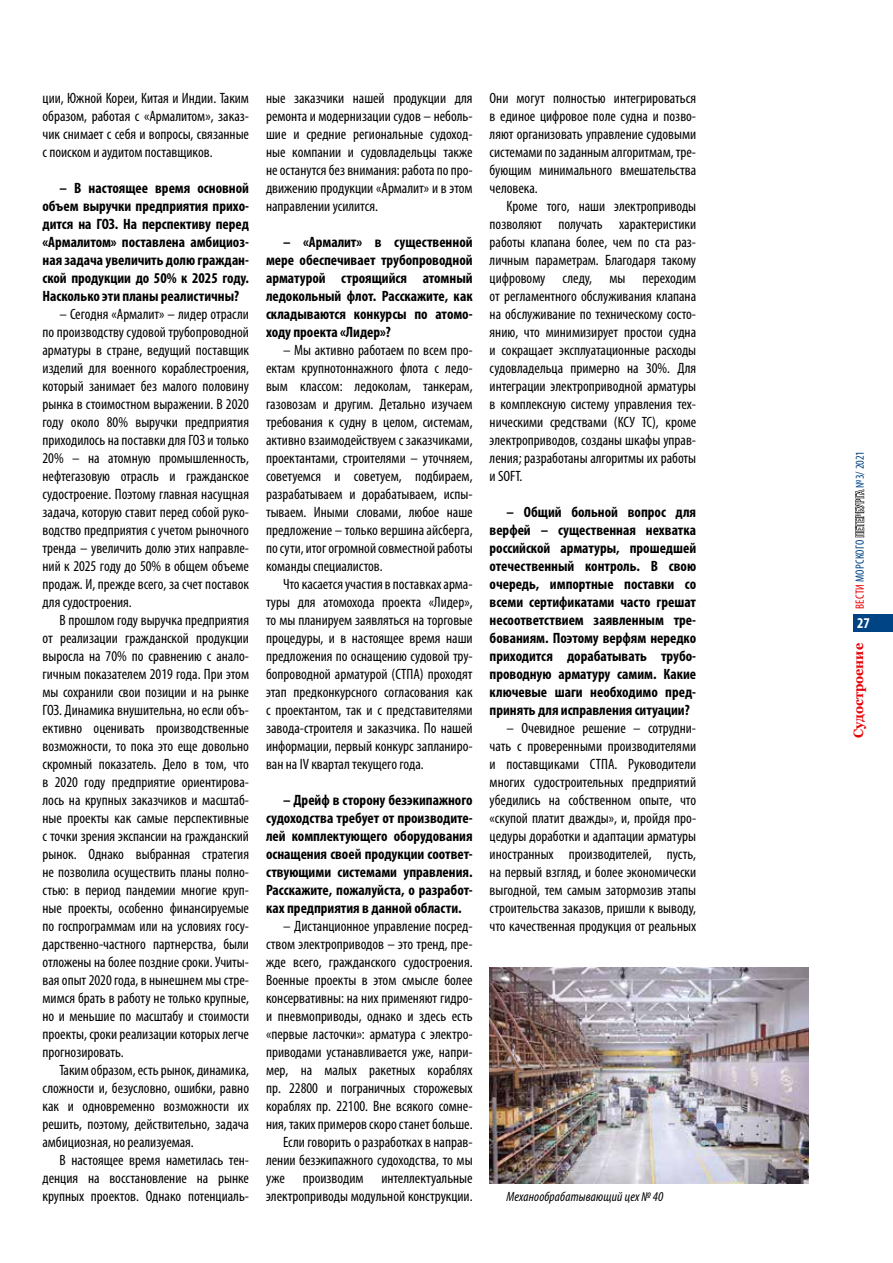
<style>
.page{position:relative;width:893px;height:1263px;background:#fff}
.page>*{position:absolute;margin:0;border:0;box-sizing:border-box;transform-origin:0 0}
.t1{font:condensed 15px/18px "Myriad Pro";color:#000;text-align:justify}
.t2{font:700 condensed 15px/18px "Myriad Pro";color:#000;text-align:justify}
.t3{font:700 condensed 15px "Myriad Pro";color:#fff}
.t4{font:italic condensed 13.5px "Myriad Pro";letter-spacing:.01em;color:#000}
.t5{font:700 13.5px "Georgia";color:#e60005;scale:.95 1}
.t6{font:condensed 12px "Myriad Pro";letter-spacing:.02em;color:#004485}
.s1{color:#e60005}
.s2{color:#000}
</style>
<div class="page">
<img style="left:490px;top:967px;width:318px;height:216px">
<div style="left:853px;top:614px;width:40px;height:17px;background:#004485"></div>
<p class="t1" style="left:43px;top:89px;width:208px">ции, Южной Кореи, Китая и Индии. Таким образом, работая с «Армалитом», заказ&shy;чик снимает с себя и вопросы, связанные с поиском и аудитом поставщиков.</p>
<p class="t2" style="left:43px;top:179px;width:208px;text-indent:17px">– В настоящее время основной объем выручки предприятия прихо&shy;дится на ГОЗ. На перспективу перед «Армалитом» поставлена амбициоз&shy;ная задача увеличить долю граждан&shy;ской продукции до 50% к 2025 году.<br>Насколько эти планы реалистичны?</p>
<p class="t1" style="left:43px;top:305px;width:208px;text-indent:17px">– Сегодня «Армалит» – лидер отрасли по производству судовой трубопроводной арматуры в стране, ведущий поставщик изделий для военного кораблестроения, который занимает без малого половину рынка в стоимостном выражении. В 2020 году около 80% выручки предприятия приходилось на поставки для ГОЗ и только 20% – на атомную промышленность, нефтегазовую отрасль и гражданское судостроение. Поэтому главная насущная задача, которую ставит перед собой руко&shy;водство предприятия с учетом рыночного тренда – увеличить долю этих направле&shy;ний к 2025 году до 50% в общем объеме продаж. И, прежде всего, за счет поставок для судостроения.</p>
<p class="t1" style="left:43px;top:611px;width:208px;text-indent:17px">В прошлом году выручка предприятия от реализации гражданской продукции выросла на 70% по сравнению с анало&shy;гичным показателем 2019 года. При этом мы сохранили свои позиции и на рынке ГОЗ. Динамика внушительна, но если объ&shy;ективно оценивать производственные возможности, то пока это еще довольно скромный показатель. Дело в том, что в 2020 году предприятие ориентирова&shy;лось на крупных заказчиков и масштаб&shy;ные проекты как самые перспективные с точки зрения экспансии на гражданский рынок. Однако выбранная стратегия не позволила осуществить планы полно&shy;стью: в период пандемии многие круп&shy;ные проекты, особенно финансируемые по госпрограммам или на условиях госу&shy;дарственно-частного партнерства, были отложены на более поздние сроки. Учиты&shy;вая опыт 2020 года, в нынешнем мы стре&shy;мимся брать в работу не только крупные, но и меньшие по масштабу и стоимости проекты, сроки реализации которых легче прогнозировать.</p>
<p class="t1" style="left:43px;top:1061px;width:208px;text-indent:17px">Таким образом, есть рынок, динамика, сложности и, безусловно, ошибки, равно как и одновременно возможности их решить, поэтому, действительно, задача амбициозная, но реализуемая.</p>
<p class="t1" style="left:43px;top:1151px;width:208px;text-indent:17px">В настоящее время наметилась тен&shy;денция на восстановление на рынке крупных проектов. Однако потенциаль-</p>
<p class="t1" style="left:266px;top:89px;width:208px">ные заказчики нашей продукции для ремонта и модернизации судов – неболь&shy;шие и средние региональные судоход&shy;ные компании и судовладельцы также не останутся без внимания: работа по про&shy;движению продукции «Армалит» и в этом направлении усилится.</p>
<p class="t2" style="left:266px;top:233px;width:208px;text-indent:17px">– «Армалит» в существенной мере обеспечивает трубопроводной арматурой строящийся атомный ледокольный флот. Расскажите, как складываются конкурсы по атомо&shy;ходу проекта «Лидер»?</p>
<p class="t1" style="left:266px;top:341px;width:208px;text-indent:17px">– Мы активно работаем по всем про&shy;ектам крупнотоннажного флота с ледо&shy;вым классом: ледоколам, танкерам, газовозам и другим. Детально изучаем требования к судну в целом, системам, активно взаимодействуем с заказчиками, проектантами, строителями – уточняем, советуемся и советуем, подбираем, разрабатываем и дорабатываем, испы&shy;тываем. Иными словами, любое наше предложение – только вершина айсберга, по сути, итог огромной совместной работы команды специалистов.</p>
<p class="t1" style="left:266px;top:575px;width:208px;text-indent:17px">Что касается участия в поставках арма&shy;туры для атомохода проекта «Лидер», то мы планируем заявляться на торговые процедуры, и в настоящее время наши предложения по оснащению судовой тру&shy;бопроводной арматурой (СТПА) проходят этап предконкурсного согласования как с проектантом, так и с представителями завода-строителя и заказчика. По нашей информации, первый конкурс запланиро&shy;ван на IV квартал текущего года.</p>
<p class="t2" style="left:266px;top:791px;width:208px;text-indent:17px">– Дрейф в сторону безэкипажного судоходства требует от производите&shy;лей комплектующего оборудования оснащения своей продукции соответ&shy;ствующими системами управления.<br>Расскажите, пожалуйста, о разработ&shy;ках предприятия в данной области.</p>
<p class="t1" style="left:266px;top:917px;width:208px;text-align:right">– Дистанционное управление посред&shy;ством электроприводов – это тренд, пре&shy;жде всего, гражданского судостроения.<br>Военные проекты в этом смысле более консервативны: на них применяют гидро&shy;и пневмоприводы, однако и здесь есть «первые ласточки»: арматура с электро&shy;приводами устанавливается уже, напри&shy;мер, на малых ракетных кораблях пр. 22800 и пограничных сторожевых кораблях пр. 22100. Вне всякого сомне&shy;ния, таких примеров скоро станет больше.<br>Если говорить о разработках в направ&shy;лении безэкипажного судоходства, то мы уже производим интеллектуальные электроприводы модульной конструкции.</p>
<p class="t1" style="left:490px;top:89px;width:208px">Они могут полностью интегрироваться в единое цифровое поле судна и позво&shy;ляют организовать управление судовыми системами по заданным алгоритмам, тре&shy;бующим минимального вмешательства человека.</p>
<p class="t1" style="left:490px;top:197px;width:208px;text-indent:17px">Кроме того, наши электроприводы позволяют получать характеристики работы клапана более, чем по ста раз&shy;личным параметрам. Благодаря такому цифровому следу, мы переходим от регламентного обслуживания клапана на обслуживание по техническому состо&shy;янию, что минимизирует простои судна и сокращает эксплуатационные расходы судовладельца примерно на 30%. Для интеграции электроприводной арматуры в комплексную систему управления тех&shy;ническими средствами (КСУ ТС), кроме электроприводов, созданы шкафы управ&shy;ления; разработаны алгоритмы их работы и SOFT.</p>
<p class="t2" style="left:490px;top:503px;width:208px;text-indent:17px">– Общий больной вопрос для верфей – существенная нехватка российской арматуры, прошедшей отечественный контроль. В свою очередь, импортные поставки со всеми сертификатами часто грешат несоответствием заявленным тре&shy;бованиям. Поэтому верфям нередко приходится дорабатывать трубо&shy;проводную арматуру самим. Какие ключевые шаги необходимо пред&shy;принять для исправления ситуации?</p>
<p class="t1" style="left:490px;top:719px;width:208px;text-indent:17px">– Очевидное решение – сотрудни&shy;чать с проверенными производителями и поставщиками СТПА. Руководители многих судостроительных предприятий убедились на собственном опыте, что «скупой платит дважды», и, пройдя про&shy;цедуры доработки и адаптации арматуры иностранных производителей, пусть, на первый взгляд, и более экономически выгодной, тем самым затормозив этапы строительства заказов, пришли к выводу, что качественная продукция от реальных</p>
<p class="t4" style="left:506px;top:1188px;width:159px">Механообрабатывающий цех № 40</p>
<p class="t6" style="left:852px;top:609px;width:160px;rotate:-90deg"><span class="s1">ВЕСТИ</span> МОРСКОГО <span class="s2">ПЕТЕРБУРГА</span> №3/ 2021</p>
<p class="t3" style="left:857px;top:614px;width:14px">27</p>
<p class="t5" style="left:850px;top:738px;width:102px;rotate:-90deg">Судостроение</p>
</div>
